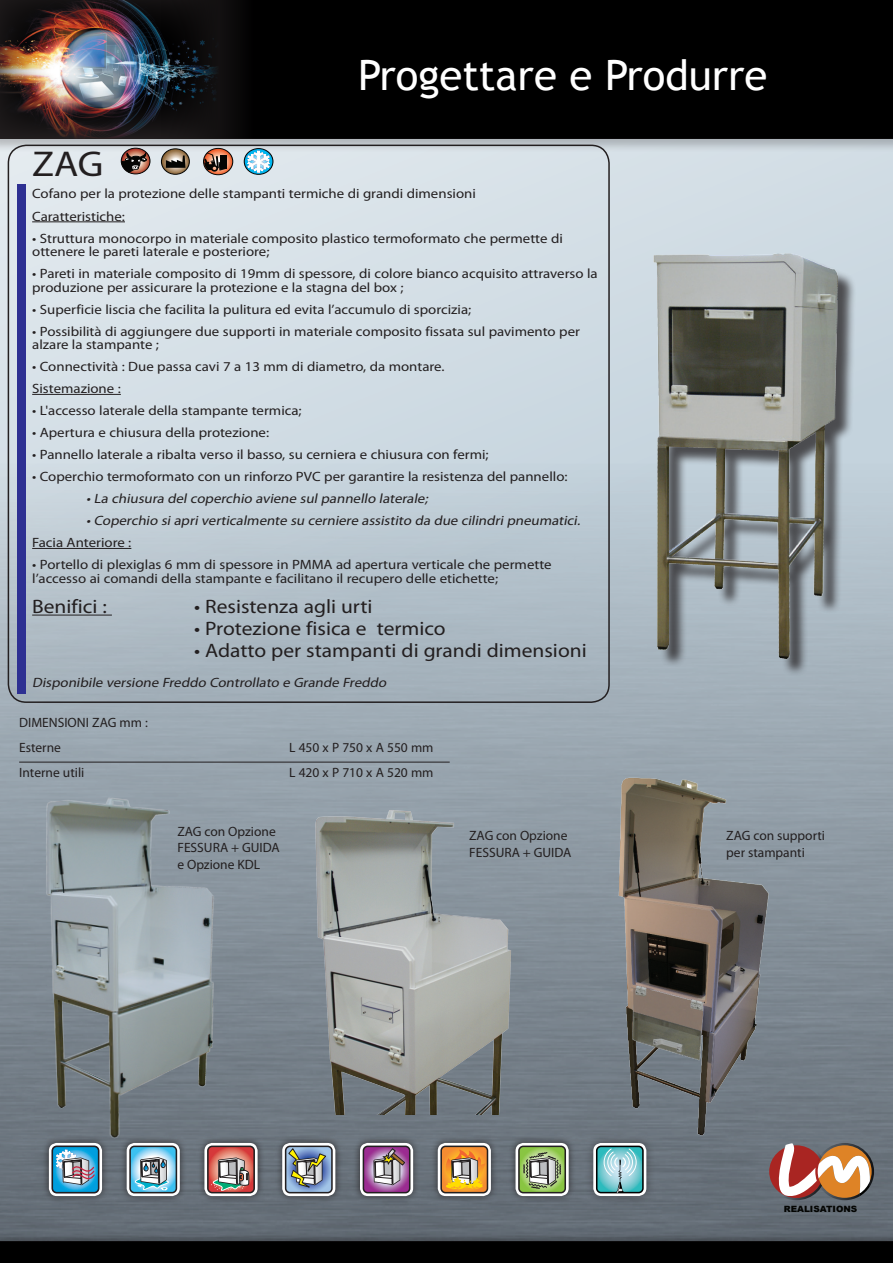
<style>
.page{position:relative;width:893px;height:1263px;background:#fff}
.page>*{position:absolute;margin:0;border:0;box-sizing:border-box;transform-origin:0 0}
.t1{font:42px "Trebuchet MS";color:#fff}
.t2{font:42px "Myriad Pro";color:#fff}
.t3{font:36px "Myriad Pro";color:#231f20;scale:1.1 1}
.t4{font:19.5px "Myriad Pro";color:#231f20;scale:1.1 1}
.t5{font:13.5px/13.5px "Myriad Pro";color:#231f20;scale:1.1 1}
.t6{font:italic 13.5px "Myriad Pro";color:#231f20;scale:1.1 1}
.t7{font:13.5px/16.2px "Myriad Pro";color:#231f20}
.t8{font:900 8.7px "Arial";color:#040503}
</style>
<div class="page">
<div style="left:0;top:0;width:893px;height:1240px;background:#d5dfe6"></div>
<img style="left:0;top:463px;width:893px;height:770px">
<div style="left:0;top:0;width:893px;height:153px;background:#231f20;opacity:.25"></div>
<div style="left:0;top:1233px;width:893px;height:30px;background:#231f20;opacity:.25"></div>
<img style="left:0;top:0;width:148px;height:139px">
<svg style="left:148px;top:0;width:745px;height:139px;background:#020203"></svg>
<div style="left:0;top:1242px;width:893px;height:21px;background:#000"></div>
<svg style="left:767px;top:1143px;width:107px;height:57px;background:#b58775"></svg>
<div style="left:42px;top:1135px;width:67px;height:68px;background:#231f20;opacity:.75"></div>
<div style="left:49px;top:1143px;width:53px;height:53px;background:#fff;border-radius:8px"></div>
<svg style="left:51px;top:1145px;width:49px;height:49px;background:#629bb8"></svg>
<div style="left:119px;top:1135px;width:68px;height:68px;background:#231f20;opacity:.75"></div>
<div style="left:127px;top:1143px;width:53px;height:53px;background:#fff;border-radius:8px"></div>
<svg style="left:127px;top:1145px;width:51px;height:49px;background:#84b0c2"></svg>
<div style="left:275px;top:1135px;width:67px;height:68px;background:#231f20;opacity:.75"></div>
<div style="left:282px;top:1143px;width:53px;height:53px;background:#fff;border-radius:8px"></div>
<svg style="left:284px;top:1145px;width:49px;height:49px;background:#8896a0"></svg>
<div style="left:353px;top:1135px;width:67px;height:68px;background:#231f20;opacity:.75"></div>
<div style="left:360px;top:1143px;width:53px;height:53px;background:#fff;border-radius:8px"></div>
<svg style="left:362px;top:1145px;width:49px;height:49px;background:#9a7095"></svg>
<div style="left:430px;top:1135px;width:68px;height:68px;background:#231f20;opacity:.75"></div>
<div style="left:438px;top:1143px;width:53px;height:53px;background:#fff;border-radius:8px"></div>
<svg style="left:440px;top:1145px;width:49px;height:49px;background:#ca9650"></svg>
<div style="left:508px;top:1135px;width:68px;height:68px;background:#231f20;opacity:.75"></div>
<div style="left:515px;top:1143px;width:54px;height:53px;background:#fff;border-radius:8px"></div>
<svg style="left:517px;top:1145px;width:50px;height:49px;background:#91a675"></svg>
<div style="left:584px;top:1134px;width:72px;height:71px;background:#231f20;opacity:.5"></div>
<div style="left:593px;top:1143px;width:53px;height:53px;background:#fff;border-radius:8px"></div>
<svg style="left:595px;top:1145px;width:49px;height:49px;background:#78b7bc"></svg>
<hr style="left:32px;top:221px;width:93px;height:1px;background:#231f20">
<hr style="left:32px;top:394px;width:89px;height:1px;background:#231f20">
<hr style="left:32px;top:548px;width:99px;height:1px;background:#231f20">
<hr style="left:32px;top:615px;width:80px;height:1px;background:#231f20">
<div style="left:18px;top:184px;width:8px;height:509px;background:#2e3092"></div>
<hr style="left:19px;top:762px;width:431px;height:1px;background:#231f20">
<div style="left:197px;top:1135px;width:68px;height:68px;background:#231f20;opacity:.75"></div>
<div style="left:204px;top:1143px;width:54px;height:53px;background:#fff;border-radius:8px"></div>
<svg style="left:204px;top:1145px;width:52px;height:49px;background:#af7e78"></svg>
<svg style="left:121px;top:148px;width:29px;height:26px"></svg>
<div style="left:203px;top:148px;width:30px;height:27px;border:1px solid #040503;border-radius:50%"></div>
<svg style="left:204px;top:148px;width:29px;height:27px"></svg>
<div style="left:161px;top:148px;width:29px;height:27px;border:1px solid #040503;border-radius:50%"></div>
<svg style="left:161px;top:149px;width:28px;height:25px"></svg>
<div style="left:244px;top:148px;width:29px;height:27px;border:1px solid #040503;border-radius:50%"></div>
<svg style="left:244px;top:149px;width:29px;height:25px"></svg>
<img style="left:623px;top:253px;width:248px;height:423px">
<img style="left:31px;top:776px;width:205px;height:369px">
<img style="left:578px;top:759px;width:242px;height:378px">
<img style="left:279px;top:793px;width:256px;height:321px">
<h1 class="t1" style="left:358px;top:50px;width:411px">Progettare e Produrre</h1>
<h1 class="t2" style="left:349px;top:49px;width:378px">Conc p eur Fab icant</h1>
<h2 class="t3" style="left:32px;top:142px;width:66px">ZAG</h2>
<p class="t5" style="left:32px;top:183px;width:405px;line-height:22px">Cofano per la protezione delle stampanti termiche di grandi dimensioni<br>Caratteristiche:</p>
<p class="t5" style="left:32px;top:231px;width:484px">• Struttura monocorpo in materiale composito plastico termoformato che permette di ottenere le pareti laterale e posteriore;</p>
<p class="t5" style="left:32px;top:266px;width:516px">• Pareti in materiale composito di 19mm di spessore, di colore bianco acquisito attraverso la produzione per assicurare la protezione e la stagna del box ;</p>
<p class="t5" style="left:32px;top:302px;width:401px">• Superficie liscia che facilita la pulitura ed evita l’accumulo di sporcizia;</p>
<p class="t5" style="left:32px;top:324px;width:499px">• Possibilità di aggiungere due supporti in materiale composito fissata sul pavimento per alzare la stampante ;</p>
<p class="t5" style="left:32px;top:355px;width:376px;line-height:22px">• Connectività : Due passa cavi 7 a 13 mm di diametro, da montare.<br>Sistemazione :</p>
<p class="t5" style="left:32px;top:404px;width:247px">• L'accesso laterale della stampante termica;</p>
<p class="t5" style="left:32px;top:426px;width:217px">• Apertura e chiusura della protezione:</p>
<p class="t5" style="left:32px;top:448px;width:416px">• Pannello laterale a ribalta verso il basso, su cerniera e chiusura con fermi;</p>
<p class="t5" style="left:32px;top:470px;width:488px">• Coperchio termoformato con un rinforzo PVC per garantire la resistenza del pannello:</p>
<p class="t6" style="left:86px;top:490px;width:315px">•La chiusura delcoperchio aviene sulpannello laterale;</p>
<p class="t6" style="left:86px;top:512px;width:453px">•Coperchio siapriverticalmente su cerniere assistito da due cilindripneumatici.</p>
<p class="t5" style="left:32px;top:536px;width:92px">Facia Anteriore :</p>
<p class="t5" style="left:32px;top:558px;width:474px">• Portello di plexiglas 6 mm di spessore in PMMA ad apertura verticale che permette l’accesso ai comandi della stampante e facilitano il recupero delle etichette;</p>
<h3 class="t4" style="left:32px;top:594px;width:69px">Benifici :</h3>
<h3 class="t4" style="left:194px;top:594px;width:164px">• Resistenza agli urti</h3>
<h3 class="t4" style="left:194px;top:616px;width:230px">• Protezione fisica e termico</h3>
<h3 class="t4" style="left:194px;top:638px;width:358px">• Adatto per stampanti di grandi dimensioni</h3>
<p class="t6" style="left:32px;top:674px;width:326px">Disponibile versione Freddo Controllato e Grande Freddo</p>
<p class="t7" style="left:19px;top:710px;width:130px;line-height:25px">DIMENSIONI ZAG mm :<br>Esterne</p>
<p class="t7" style="left:289px;top:739px;width:146px">L 450 x P 750 x A 550 mm</p>
<p class="t7" style="left:19px;top:764px;width:67px">Interne utili</p>
<p class="t7" style="left:289px;top:764px;width:146px">L 420 x P 710 x A 520 mm</p>
<p class="t7" style="left:177px;top:823px;width:104px">ZAG con Opzione<br>FESSURA + GUIDA e Opzione KDL</p>
<p class="t7" style="left:469px;top:827px;width:104px">ZAG con Opzione<br>FESSURA + GUIDA</p>
<p class="t7" style="left:726px;top:827px;width:100px">ZAG con supporti per stampanti</p>
<p class="t8" style="left:784px;top:1204px;width:75px">REALISATIONS</p>
</div>
